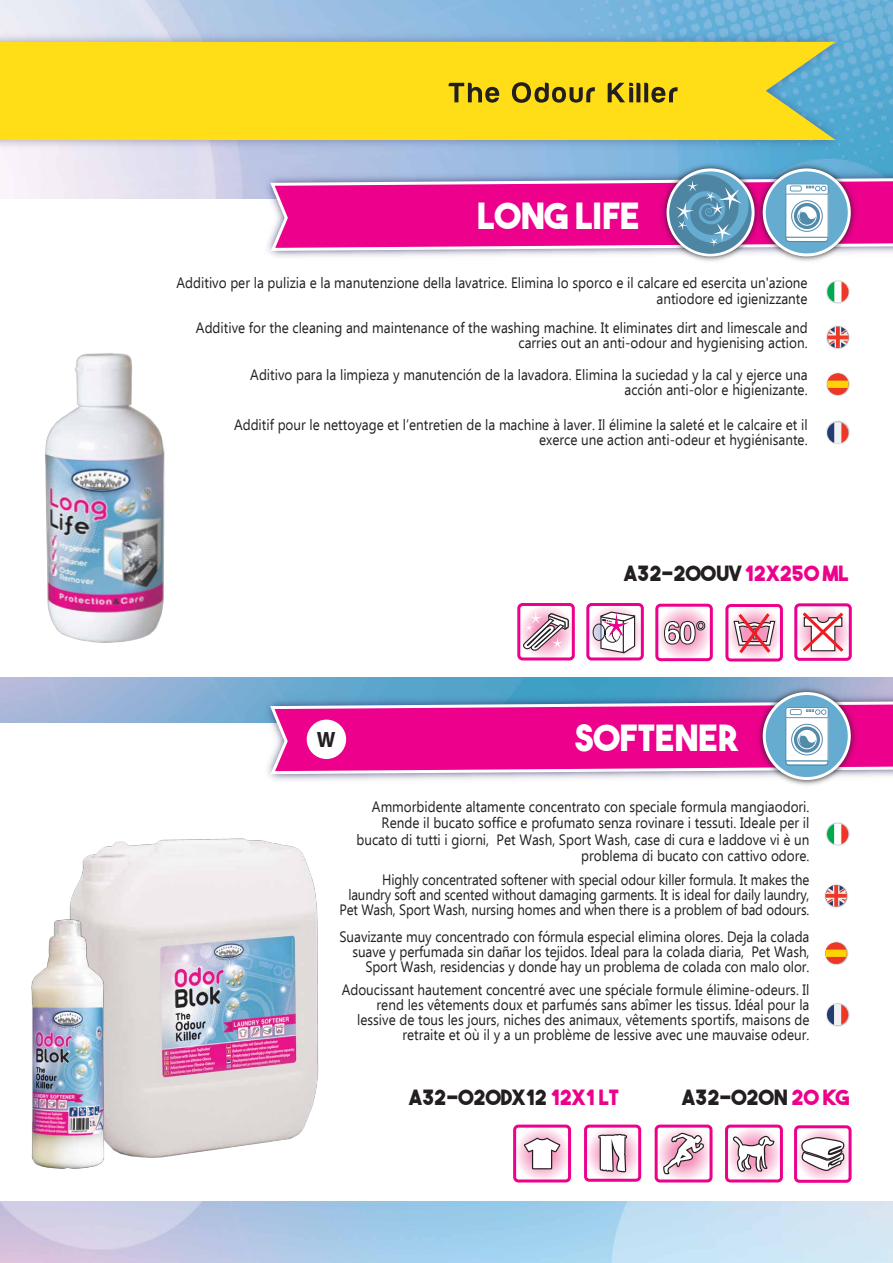
<style>
.page{position:relative;width:893px;height:1263px;background:#fff}
.page>*{position:absolute;margin:0;border:0;box-sizing:border-box;transform-origin:0 0}
.t1{font:36px "The Bold Font";color:#fff}
.t2{font:700 22.2px "Myriad Pro";color:#231f20;scale:.95 1}
.t3{font:21px "The Bold Font";color:#231f20}
.t4{font:15px/15px "Ebrima";color:#231f20;text-align:right;scale:.9 1}
.t5{font:15px/15px "Ebrima";color:#231f20;text-align:right;scale:.88 1}
.s1{color:#ec008c}
</style>
<div class="page">
<img style="left:0;top:0;width:893px;height:1263px">
<img style="left:0;top:0;width:890px;height:175px">
<div style="left:0;top:42px;width:836px;height:98px;background:#ffde17"></div>
<svg style="left:449px;top:83px;width:50px;height:20px"></svg>
<svg style="left:512px;top:82px;width:83px;height:21px;background:#a7921a"></svg>
<svg style="left:608px;top:83px;width:69px;height:20px"></svg>
<div style="left:0;top:723px;width:893px;height:477px;background:#fff"></div>
<div style="left:0;top:200px;width:893px;height:477px;background:#fff"></div>
<img style="left:254px;top:164px;width:358px;height:91px">
<img style="left:254px;top:660px;width:454px;height:118px">
<img style="left:809px;top:114px;width:84px;height:54px">
<img style="left:612px;top:114px;width:197px;height:147px">
<svg style="left:272px;top:168px;width:621px;height:89px;background:#c75aae"></svg>
<img style="left:708px;top:660px;width:185px;height:31px">
<svg style="left:272px;top:691px;width:621px;height:90px;background:#ce4fab"></svg>
<div style="left:305px;top:718px;width:43px;height:42px;background:#fff;border-radius:50%"></div>
<div style="left:304px;top:717px;width:45px;height:45px;border:3px solid #ec008c;border-radius:50%"></div>
<img style="left:826px;top:372px;width:24px;height:49px">
<svg style="left:826px;top:421px;width:24px;height:23px"></svg>
<img style="left:773px;top:227px;width:120px;height:122px">
<svg style="left:826px;top:280px;width:24px;height:24px"></svg>
<div style="left:725px;top:604px;width:58px;height:57px;border:3px solid #ec008c;border-radius:4px"></div>
<svg style="left:727px;top:605px;width:54px;height:55px"></svg>
<div style="left:517px;top:603px;width:58px;height:57px;border:3px solid #ec008c;border-radius:4px"></div>
<svg style="left:519px;top:604px;width:54px;height:55px"></svg>
<div style="left:655px;top:604px;width:58px;height:57px;border:3px solid #ec008c;border-radius:4px"></div>
<div style="left:794px;top:603px;width:58px;height:58px;border:3px solid #ec008c;border-radius:4px"></div>
<svg style="left:796px;top:605px;width:54px;height:54px"></svg>
<svg style="left:657px;top:605px;width:54px;height:55px"></svg>
<div style="left:586px;top:603px;width:58px;height:57px;border:3px solid #ec008c;border-radius:4px"></div>
<svg style="left:588px;top:604px;width:54px;height:55px"></svg>
<img style="left:45px;top:353px;width:120px;height:290px">
<img style="left:825px;top:899px;width:23px;height:9px">
<svg style="left:825px;top:941px;width:23px;height:9px"></svg>
<img style="left:825px;top:950px;width:25px;height:77px">
<svg style="left:826px;top:1003px;width:23px;height:23px"></svg>
<img style="left:773px;top:769px;width:120px;height:130px">
<svg style="left:826px;top:822px;width:23px;height:24px"></svg>
<div style="left:725px;top:1124px;width:58px;height:58px;border:3px solid #ec008c;border-radius:4px"></div>
<svg style="left:726px;top:1126px;width:55px;height:55px"></svg>
<div style="left:655px;top:1124px;width:57px;height:58px;border:3px solid #ec008c;border-radius:4px"></div>
<svg style="left:656px;top:1126px;width:55px;height:55px"></svg>
<div style="left:513px;top:1124px;width:58px;height:58px;border:3px solid #ec008c;border-radius:4px"></div>
<svg style="left:515px;top:1126px;width:55px;height:55px"></svg>
<div style="left:584px;top:1124px;width:57px;height:58px;border:3px solid #ec008c;border-radius:4px"></div>
<svg style="left:586px;top:1126px;width:54px;height:54px"></svg>
<div style="left:794px;top:1125px;width:58px;height:58px;border:3px solid #ec008c;border-radius:4px"></div>
<svg style="left:796px;top:1127px;width:54px;height:54px"></svg>
<img style="left:69px;top:838px;width:250px;height:313px">
<img style="left:31px;top:907px;width:175px;height:262px">
<h1 class="t1" style="left:477px;top:193px;width:164px">LONG LIFE</h1>
<p class="t4" style="left:177px;top:274px;width:703px;line-height:16.5px">Additivo per la pulizia e la manutenzione della lavatrice. Elimina lo sporco e il calcare ed esercita un'azione antiodore ed igienizzante</p>
<p class="t4" style="left:196px;top:320px;width:681px">Additive for the cleaning and maintenance of the washing machine. It eliminates dirt and limescale and carries out an anti-odour and hygienising action.</p>
<p class="t4" style="left:250px;top:367px;width:621px">Aditivo para la limpieza y manutención de la lavadora. Elimina la suciedad y la cal y ejerce una acción anti-olor e higienizante.</p>
<p class="t4" style="left:234px;top:417px;width:639px">Additif pour le nettoyage et l’entretien de la machine à laver. Il élimine la saleté et le calcaire et il exerce une action anti-odeur et hygiénisante.</p>
<h3 class="t3" style="left:624px;top:560px;width:226px">A32-200UV <span class="s1">12X250 ML</span></h3>
<h2 class="t2" style="left:317px;top:725px;width:21px">W</h2>
<h1 class="t1" style="left:575px;top:715px;width:166px">SOFTENER</h1>
<p class="t4" style="left:356px;top:798px;width:505px;line-height:16.5px">Ammorbidente altamente concentrato con speciale formula mangiaodori.<br>Rende il bucato soffice e profumato senza rovinare i tessuti. Ideale per il bucato di tutti i giorni, Pet Wash, Sport Wash, case di cura e laddove vi è un problema di bucato con cattivo odore.</p>
<p class="t5" style="left:340px;top:872px;width:536px">Highly concentrated softener with special odour killer formula. It makes the laundry soft and scented without damaging garments. It is ideal for daily laundry,<br>Pet Wash, Sport Wash, nursing homes and when there is a problem of bad odours.</p>
<p class="t4" style="left:340px;top:928px;width:524px">Suavizante muy concentrado con fórmula especial elimina olores. Deja la colada suave y perfumada sin dañar los tejidos. Ideal para la colada diaria, Pet Wash,<br>Sport Wash, residencias y donde hay un problema de colada con malo olor.</p>
<p class="t4" style="left:342px;top:981px;width:521px">Adoucissant hautement concentré avec une spéciale formule élimine-odeurs. Il rend les vêtements doux et parfumés sans abîmer les tissus. Idéal pour la lessive de tous les jours, niches des animaux, vêtements sportifs, maisons de retraite et où il y a un problème de lessive avec une mauvaise odeur.</p>
<h3 class="t3" style="left:409px;top:1084px;width:212px">A32-020DX12 <span class="s1">12X1 LT</span></h3>
<h3 class="t3" style="left:682px;top:1084px;width:169px">A32-020N <span class="s1">20 KG</span></h3>
</div>
